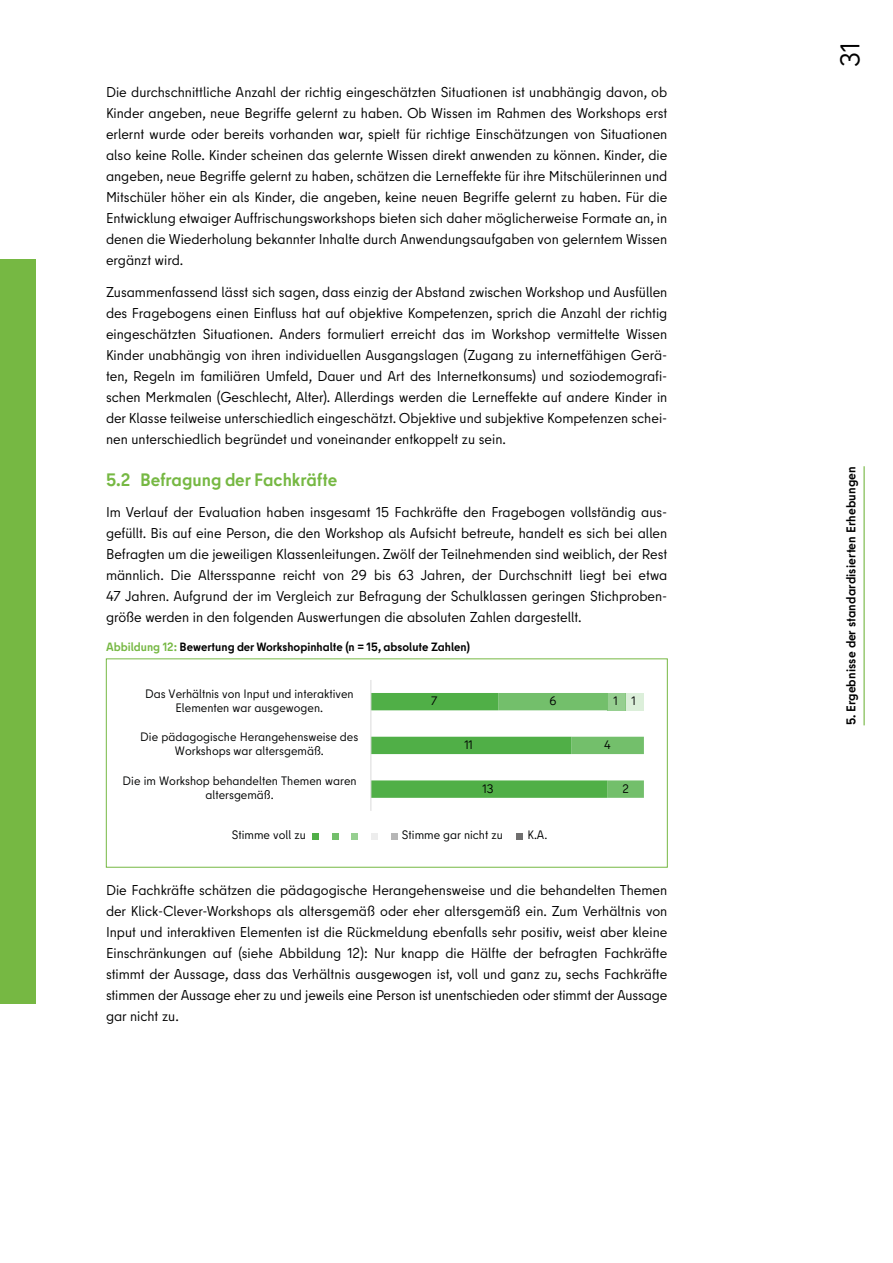
<style>
.page{position:relative;width:893px;height:1263px;background:#fff}
.page>*{position:absolute;margin:0;border:0;box-sizing:border-box;transform-origin:0 0}
.t1{font:27px "Berlin Type";color:#000}
.t2{font:700 18px "Berlin Type";color:#76b843}
.t3{font:14.25px/21px "Berlin Type";color:#000;text-align:justify}
.t4{font:700 12.75px "Berlin Type";letter-spacing:.01em;color:#000}
.t5{font:12.15px/13.8px "Berlin Type";color:#010202;text-align:center}
.t6{font:700 12px "Berlin Type";color:#000}
.s1{color:#76b843}
</style>
<div class="page">
<div style="left:0;top:259px;width:35px;height:744px;background:#76b843"></div>
<svg style="left:371px;top:693px;width:273px;height:105px"></svg>
<div style="left:608px;top:693px;width:18px;height:17px;background:#96cf90"></div>
<div style="left:626px;top:693px;width:18px;height:17px;background:#dcefda"></div>
<hr style="left:370px;top:680px;width:1px;height:131px;background:#dadada">
<svg style="left:313px;top:833px;width:6px;height:6px"></svg>
<svg style="left:332px;top:833px;width:6px;height:6px"></svg>
<svg style="left:352px;top:833px;width:6px;height:6px"></svg>
<svg style="left:371px;top:833px;width:6px;height:6px"></svg>
<svg style="left:391px;top:833px;width:6px;height:6px"></svg>
<svg style="left:517px;top:833px;width:6px;height:6px"></svg>
<hr style="left:863px;top:466px;width:2px;height:259px;background:#76b843">
<p class="t3" style="left:106px;top:82px;width:563px">Die durchschnittliche Anzahl der richtig eingeschätzten Situationen ist unabhängig davon, ob Kinder angeben, neue Begriffe gelernt zu haben. Ob Wissen im Rahmen des Workshops erst erlernt wurde oder bereits vorhanden war, spielt für richtige Einschätzungen von Situationen also keine Rolle. Kinder scheinen das gelernte Wissen direkt anwenden zu können. Kinder, die angeben, neue Begriffe gelernt zu haben, schätzen die Lerneffekte für ihre Mitschülerinnen und Mitschüler höher ein als Kinder, die angeben, keine neuen Begriffe gelernt zu haben. Für die Entwicklung etwaiger Auffrischungsworkshops bieten sich daher möglicherweise Formate an, in denen die Wiederholung bekannter Inhalte durch Anwendungsaufgaben von gelerntem Wissen ergänzt wird.</p>
<p class="t3" style="left:106px;top:281px;width:563px">Zusammenfassend lässt sich sagen, dass einzig der Abstand zwischen Workshop und Ausfüllen des Fragebogens einen Einfluss hat auf objektive Kompetenzen, sprich die Anzahl der richtig eingeschätzten Situationen. Anders formuliert erreicht das im Workshop vermittelte Wissen Kinder unabhängig von ihren individuellen Ausgangslagen (Zugang zu internetfähigen Gerä&shy;ten, Regeln im familiären Umfeld, Dauer und Art des Internetkonsums) und soziodemografi&shy;schen Merkmalen (Geschlecht, Alter). Allerdings werden die Lerneffekte auf andere Kinder in der Klasse teilweise unterschiedlich eingeschätzt. Objektive und subjektive Kompetenzen schei&shy;nen unterschiedlich begründet und voneinander entkoppelt zu sein.</p>
<p class="t2" style="left:106px;top:468px;width:233px">5.2 Befragung der Fachkräfte</p>
<p class="t3" style="left:106px;top:502px;width:563px;text-align:left">Im Verlauf der Evaluation haben insgesamt 15 Fachkräfte den Fragebogen vollständig aus&shy;gefüllt. Bis auf eine Person, die den Workshop als Aufsicht betreute, handelt es sich bei allen Befragten um die jeweiligen Klassenleitungen. Zwölf der Teilnehmenden sind weiblich, der Rest männlich. Die Altersspanne reicht von 29 bis 63 Jahren, der Durchschnitt liegt bei etwa 47 Jahren. Aufgrund der im Vergleich zur Befragung der Schulklassen geringen Stichproben&shy;größe werden in den folgenden Auswertungen die absoluten Zahlen dargestellt.</p>
<p class="t6" style="left:106px;top:639px;width:365px"><span class="s1">Abbil dung 12:</span> Bewertung der Workshopinhalte (n = 15, absolute Zahlen)</p>
<p class="t5" style="left:145px;top:687px;width:210px">Das Verhältnis von Input und interaktiven<br>Elementen war ausgewogen.</p>
<p class="t5" style="left:140px;top:730px;width:220px">Die pädagogische Herangehensweise des<br>Workshops war altersgemäß.</p>
<p class="t5" style="left:123px;top:774px;width:235px">Die im Workshop behandelten Themen waren altersgemäß.</p>
<p class="t5" style="left:431px;top:694px;width:8px">7</p>
<p class="t5" style="left:464px;top:738px;width:10px">11</p>
<p class="t5" style="left:482px;top:781px;width:13px">13</p>
<p class="t5" style="left:550px;top:694px;width:8px">6</p>
<p class="t5" style="left:232px;top:828px;width:76px">Stimme voll zu</p>
<p class="t5" style="left:402px;top:828px;width:102px">Stimme gar nicht zu</p>
<p class="t5" style="left:528px;top:828px;width:21px">K.A.</p>
<p class="t5" style="left:613px;top:694px;width:24px">1 1</p>
<p class="t5" style="left:604px;top:738px;width:8px">4</p>
<p class="t5" style="left:622px;top:781px;width:8px">2</p>
<p class="t3" style="left:106px;top:880px;width:563px">Die Fachkräfte schätzen die pädagogische Herangehensweise und die behandelten Themen der Klick-Clever-Workshops als altersgemäß oder eher altersgemäß ein. Zum Verhältnis von Input und interaktiven Elementen ist die Rückmeldung ebenfalls sehr positiv, weist aber kleine Einschränkungen auf (siehe Abbildung 12): Nur knapp die Hälfte der befragten Fachkräfte stimmt der Aussage, dass das Verhältnis ausgewogen ist, voll und ganz zu, sechs Fachkräfte stimmen der Aussage eher zu und jeweils eine Person ist unentschieden oder stimmt der Aussage gar nicht zu.</p>
<h1 class="t1" style="left:833px;top:67px;width:26px;rotate:-90deg">31</h1>
<p class="t4" style="left:843px;top:725px;width:261px;rotate:-90deg">5. Ergebnisse der standardisierten Erhebungen</p>
</div>
